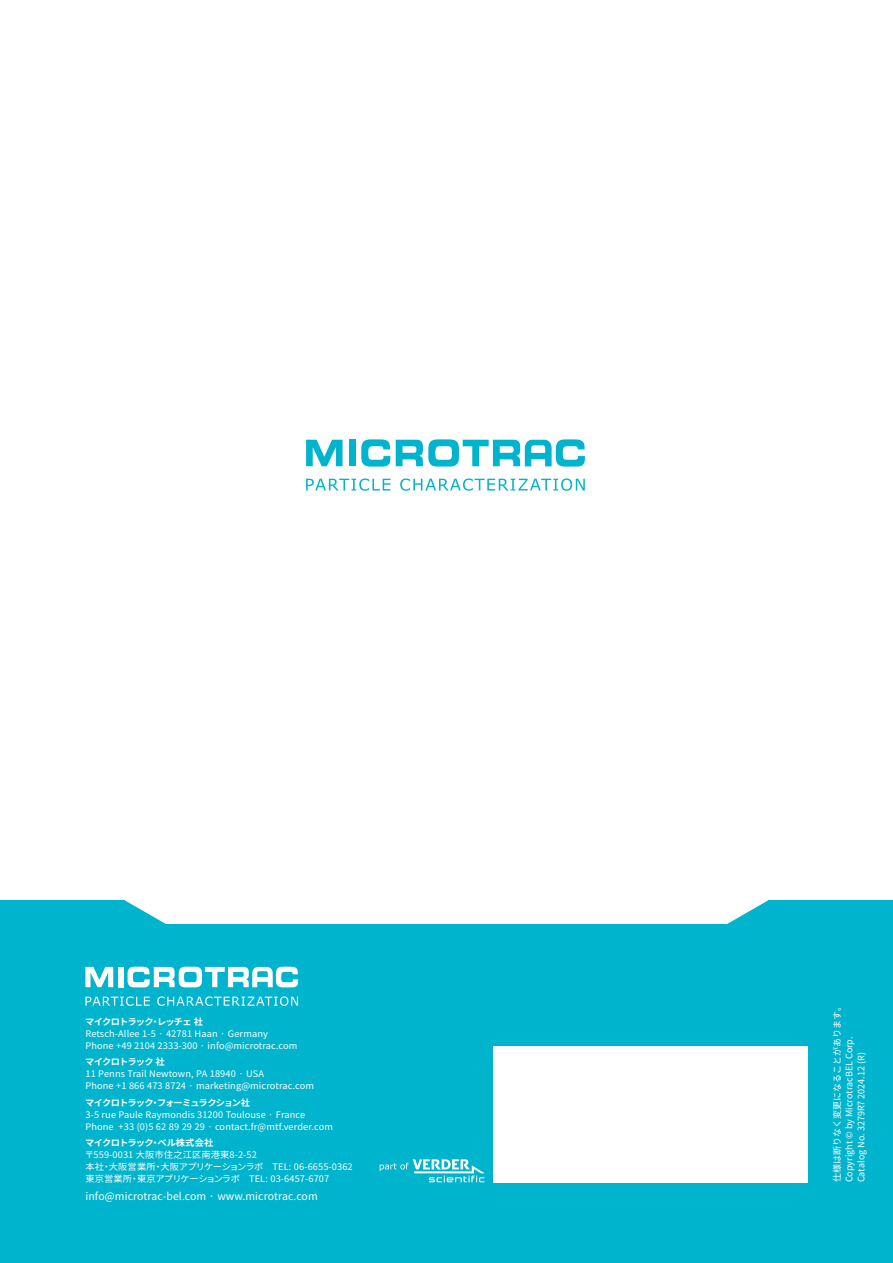
<style>
.page{position:relative;width:893px;height:1263px;background:#fff}
.page>*{position:absolute;margin:0;border:0;box-sizing:border-box;transform-origin:0 0}
.t1{font:10.5px "Noto Sans JP";letter-spacing:.01em;color:#fff}
.t2{font:9px/12px "Noto Sans JP";letter-spacing:.01em;color:#fff}
.t3{font:700 9px "Noto Sans JP";letter-spacing:-.085em;color:#fff}
.t4{font:700 9px "Noto Sans JP";letter-spacing:-.05em;color:#fff}
</style>
<div class="page">
<div style="left:0;top:925px;width:893px;height:338px;background:#00b4cd"></div>
<svg style="left:724px;top:900px;width:44px;height:25px"></svg>
<div style="left:768px;top:900px;width:125px;height:26px;background:#00b4cd"></div>
<svg style="left:125px;top:900px;width:44px;height:25px"></svg>
<div style="left:0;top:900px;width:125px;height:26px;background:#00b4cd"></div>
<svg style="left:380px;top:1159px;width:105px;height:23px"></svg>
<div style="left:493px;top:1046px;width:315px;height:136px;background:#fff"></div>
<svg style="left:85px;top:967px;width:28px;height:20px"></svg>
<div style="left:118px;top:967px;width:5px;height:20px;background:#fff"></div>
<svg style="left:128px;top:967px;width:170px;height:20px"></svg>
<svg style="left:85px;top:996px;width:65px;height:10px"></svg>
<svg style="left:157px;top:996px;width:141px;height:10px"></svg>
<svg style="left:306px;top:440px;width:37px;height:26px"></svg>
<div style="left:349px;top:440px;width:7px;height:26px;background:#00b4cd"></div>
<svg style="left:361px;top:439px;width:29px;height:28px"></svg>
<svg style="left:396px;top:439px;width:189px;height:28px"></svg>
<svg style="left:306px;top:478px;width:84px;height:13px"></svg>
<svg style="left:400px;top:478px;width:185px;height:13px"></svg>
<p class="t3" style="left:85px;top:1017px;width:119px">マイクロトラック・レッチェ 社</p>
<p class="t2" style="left:85px;top:1028px;width:213px">Retsch-Allee 1-5 · 42781 Haan · Germany<br>Phone +49 2104 2333-300 · info@microtrac.com</p>
<p class="t3" style="left:85px;top:1057px;width:81px">マイクロトラック 社</p>
<p class="t2" style="left:85px;top:1068px;width:230px">11 Penns Trail Newtown, PA 18940 · USA<br>Phone +1 866 473 8724 · marketing@microtrac.com</p>
<p class="t3" style="left:85px;top:1097px;width:167px">マイクロトラック・フォーミュラクション社</p>
<p class="t2" style="left:85px;top:1108px;width:249px">3-5 rue Paule Raymondis 31200 Toulouse · France<br>Phone +33 (0)5 62 89 29 29 · contact.fr@mtf.verder.com</p>
<p class="t4" style="left:85px;top:1137px;width:130px">マイクロトラック・ベル株式会社</p>
<p class="t2" style="left:85px;top:1149px;width:269px">〒559-0031 大阪市住之江区南港東8-2-52<br>本社・大阪営業所・大阪アプリケーションラボ　TEL: 06-6655-0362東京営業所・東京アプリケーションラボ　TEL: 03-6457-6707</p>
<p class="t1" style="left:85px;top:1190px;width:234px">info@microtrac-bel.com · www.microtrac.com</p>
<p class="t2" style="left:831px;top:1182px;width:181px;rotate:-90deg">仕様は断りなく変更になることがあります。<br>Copyright © by MicrotracBEL Corp.<br>Catalog No. 3279R7 2024.12 (R)</p>
</div>
